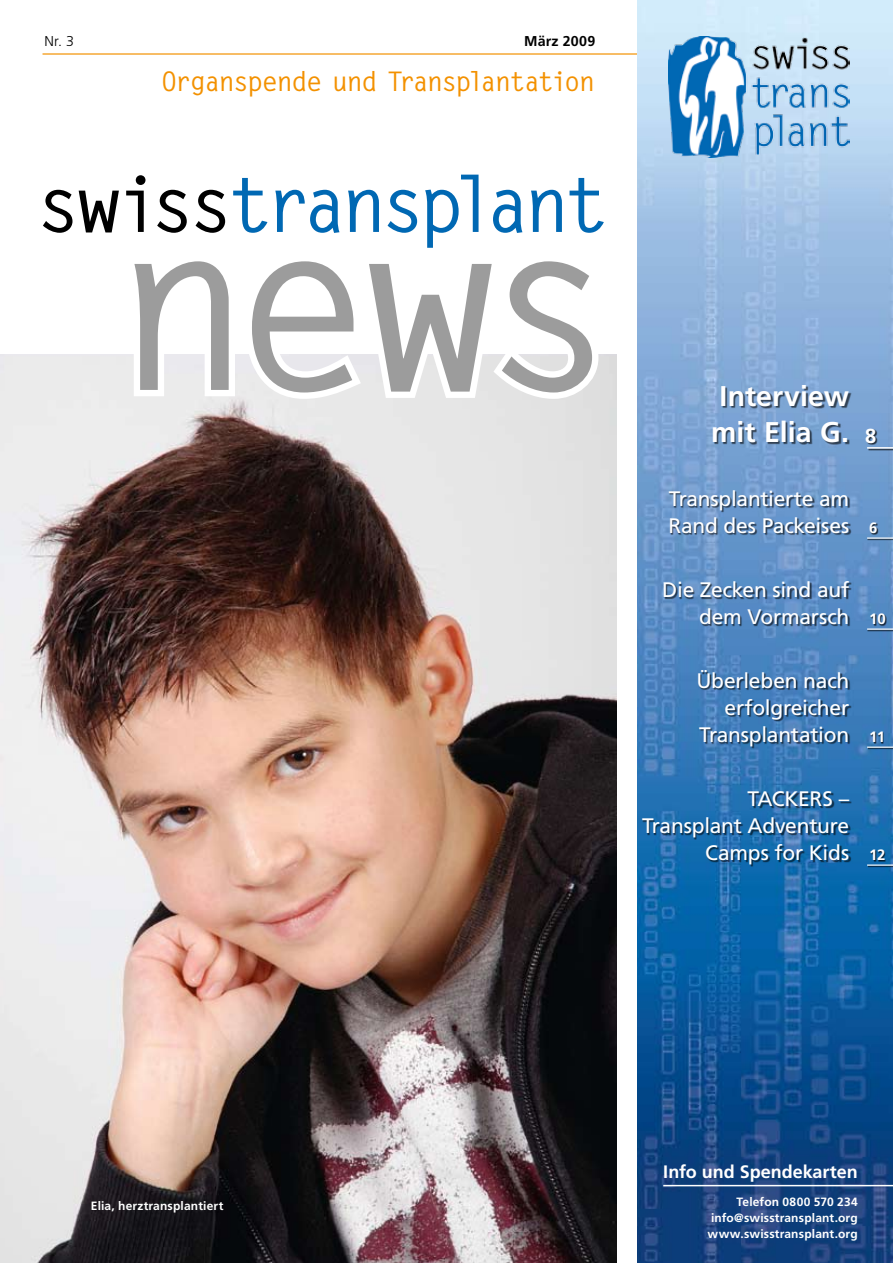
<style>
.page{position:relative;width:893px;height:1263px;background:#fff}
.page>*{position:absolute;margin:0;border:0;box-sizing:border-box;transform-origin:0 0}
.t1{font:700 235.5px "Letter Gothic Std";color:#9c9c9c}
.t2{font:700 77.25px "Letter Gothic Std";letter-spacing:-.1em;color:#0068b3}
.t3{font:700 28.5px/36px "Frutiger";color:#fff}
.t4{font:700 27px "Letter Gothic Std";letter-spacing:-.07em;color:#f39100}
.t5{font:21px/27px "Frutiger";letter-spacing:-.015em;color:#fff;text-align:right}
.t6{font:700 20.25px "Frutiger";color:#fff}
.t7{font:700 18px "Frutiger";color:#fff}
.t8{font:700 15px "Frutiger";color:#fff}
.t9{font:700 14.25px "Frutiger";letter-spacing:.015em;color:#000}
.t10{font:300 14.25px "Frutiger";color:#000}
.t11{font:700 12px/15.8px "Frutiger";letter-spacing:.015em;color:#fff;text-align:justify}
.s1{color:#000}
</style>
<div class="page">
<img style="left:0;top:354px;width:617px;height:909px">
<svg style="left:118px;top:354px;width:489px;height:52px"></svg>
<hr style="left:43px;top:53px;width:595px;height:2px;background:#f39100">
<img style="left:637px;top:0;width:256px;height:1263px">
<div style="left:643px;top:386px;width:246px;height:631px;background:#000;opacity:.61"></div>
<div style="left:866px;top:429px;width:27px;height:69px;background:#000;opacity:.75"></div>
<hr style="left:867px;top:447px;width:26px;height:2px;background:#fff">
<div style="left:867px;top:523px;width:26px;height:67px;background:#000;opacity:.75"></div>
<hr style="left:867px;top:537px;width:26px;height:2px;background:#fff">
<div style="left:867px;top:614px;width:26px;height:51px;background:#000;opacity:.75"></div>
<hr style="left:867px;top:628px;width:26px;height:2px;background:#fff">
<div style="left:867px;top:732px;width:26px;height:67px;background:#000;opacity:.75"></div>
<hr style="left:867px;top:746px;width:26px;height:2px;background:#fff">
<hr style="left:663px;top:1185px;width:230px;height:1px;background:#fff">
<img style="left:669px;top:36px;width:181px;height:121px">
<div style="left:867px;top:850px;width:26px;height:67px;background:#000;opacity:.75"></div>
<hr style="left:867px;top:864px;width:26px;height:2px;background:#fff">
<p class="t10" style="left:45px;top:33px;width:31px">Nr. 3</p>
<p class="t9" style="left:524px;top:33px;width:73px">März 2009</p>
<p class="t4" style="left:161px;top:65px;width:436px">Organspende und Transplantation</p>
<h2 class="t2" style="left:36px;top:157px;width:575px"><span class="s1">swiss</span>transplant</h2>
<h1 class="t1" style="left:114px;top:161px;width:509px">news</h1>
<h3 class="t3" style="left:711px;top:378px;width:140px">Interview mit Elia G.</h3>
<p class="t6" style="left:865px;top:424px;width:13px">8</p>
<p class="t5" style="left:668px;top:485px;width:182px;text-align:left">Transplantierte am<br>Rand des Packeises</p>
<p class="t8" style="left:869px;top:519px;width:10px">6</p>
<p class="t5" style="left:662px;top:576px;width:188px">Die Zecken sind auf dem Vormarsch</p>
<p class="t5" style="left:696px;top:667px;width:154px">Überleben nach erfolgreicher<br>Transplantation</p>
<p class="t5" style="left:642px;top:785px;width:209px">TACKERS –<br>Transplant Adventure<br>Camps for Kids</p>
<p class="t8" style="left:869px;top:610px;width:18px">10</p>
<p class="t8" style="left:869px;top:728px;width:17px">11</p>
<p class="t8" style="left:869px;top:846px;width:18px">12</p>
<p class="t11" style="left:91px;top:1198px;width:134px">Elia, herztransplantiert</p>
<p class="t7" style="left:663px;top:1162px;width:196px">Info und Spendekarten</p>
<p class="t11" style="left:708px;top:1194px;width:152px;text-indent:29px">Telefon 0800 570 234 info@swisstransplant.org www.swisstransplant.org</p>
</div>
